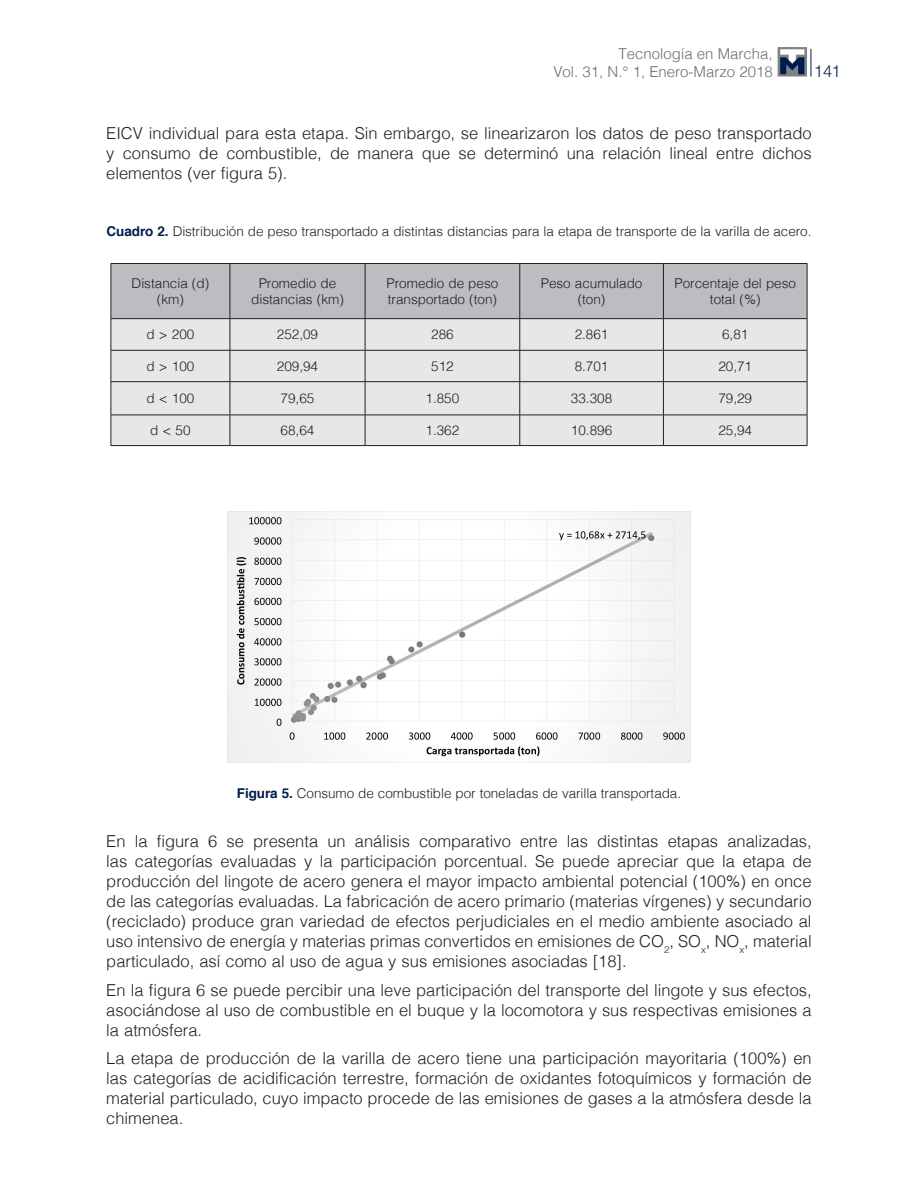
<style>
.page{position:relative;width:918px;height:1188px;background:#fff}
.page>*{position:absolute;margin:0;border:0;box-sizing:border-box;transform-origin:0 0}
._6texto{font:300 16.5px/20px "Helvetica";color:#231f20;text-align:justify}
.t1{font:300 16.5px "Helvetica Neue";color:#001c4e}
.t2{font:300 15px/18px "Helvetica";color:#6c6d70;text-align:right}
.textocuadros{font:300 13.5px/16.2px "Helvetica";color:#231f20;text-align:center}
._9tituloscuadros1{font:300 13.5px "Helvetica";letter-spacing:-.005em;color:#231f20}
._9tituloscuadros{font:300 13.5px "Helvetica";letter-spacing:-.005em;color:#231f20}
.s1{font-weight:700;color:#001c4e}
</style>
<div class="page">
<svg style="left:811px;top:49px;width:1px;height:28px"></svg>
<svg style="left:778px;top:47px;width:29px;height:30px"></svg>
<svg style="left:780px;top:49px;width:24px;height:25px"></svg>
<div style="left:112px;top:264px;width:695px;height:54px;background:#bcbdc0"></div>
<div style="left:112px;top:319px;width:695px;height:126px;background:#e6e7e9"></div>
<hr style="left:111px;top:263px;width:119px;height:1px;background:#231f20">
<hr style="left:111px;top:264px;width:1px;height:54px;background:#231f20">
<hr style="left:230px;top:263px;width:135px;height:1px;background:#231f20">
<hr style="left:230px;top:264px;width:1px;height:54px;background:#231f20">
<hr style="left:365px;top:263px;width:155px;height:1px;background:#231f20">
<hr style="left:365px;top:264px;width:1px;height:54px;background:#231f20">
<hr style="left:520px;top:263px;width:143px;height:1px;background:#231f20">
<hr style="left:520px;top:264px;width:1px;height:54px;background:#231f20">
<hr style="left:663px;top:263px;width:144px;height:1px;background:#231f20">
<hr style="left:663px;top:264px;width:1px;height:54px;background:#231f20">
<hr style="left:807px;top:264px;width:1px;height:54px;background:#231f20">
<hr style="left:111px;top:318px;width:119px;height:1px;background:#231f20">
<hr style="left:111px;top:319px;width:1px;height:31px;background:#231f20">
<hr style="left:230px;top:318px;width:135px;height:1px;background:#231f20">
<hr style="left:230px;top:319px;width:1px;height:31px;background:#231f20">
<hr style="left:365px;top:318px;width:155px;height:1px;background:#231f20">
<hr style="left:365px;top:319px;width:1px;height:31px;background:#231f20">
<hr style="left:520px;top:318px;width:143px;height:1px;background:#231f20">
<hr style="left:520px;top:319px;width:1px;height:31px;background:#231f20">
<hr style="left:663px;top:318px;width:144px;height:1px;background:#231f20">
<hr style="left:663px;top:319px;width:1px;height:31px;background:#231f20">
<hr style="left:807px;top:319px;width:1px;height:31px;background:#231f20">
<hr style="left:111px;top:350px;width:119px;height:1px;background:#231f20">
<hr style="left:111px;top:350px;width:1px;height:31px;background:#231f20">
<hr style="left:230px;top:350px;width:135px;height:1px;background:#231f20">
<hr style="left:230px;top:350px;width:1px;height:31px;background:#231f20">
<hr style="left:365px;top:350px;width:155px;height:1px;background:#231f20">
<hr style="left:365px;top:350px;width:1px;height:31px;background:#231f20">
<hr style="left:520px;top:350px;width:143px;height:1px;background:#231f20">
<hr style="left:520px;top:350px;width:1px;height:31px;background:#231f20">
<hr style="left:663px;top:350px;width:144px;height:1px;background:#231f20">
<hr style="left:663px;top:350px;width:1px;height:31px;background:#231f20">
<hr style="left:807px;top:350px;width:1px;height:31px;background:#231f20">
<hr style="left:111px;top:381px;width:119px;height:1px;background:#231f20">
<hr style="left:111px;top:382px;width:1px;height:33px;background:#231f20">
<hr style="left:230px;top:381px;width:135px;height:1px;background:#231f20">
<hr style="left:230px;top:382px;width:1px;height:33px;background:#231f20">
<hr style="left:365px;top:381px;width:155px;height:1px;background:#231f20">
<hr style="left:365px;top:382px;width:1px;height:33px;background:#231f20">
<hr style="left:520px;top:381px;width:143px;height:1px;background:#231f20">
<hr style="left:520px;top:382px;width:1px;height:33px;background:#231f20">
<hr style="left:663px;top:381px;width:144px;height:1px;background:#231f20">
<hr style="left:663px;top:382px;width:1px;height:33px;background:#231f20">
<hr style="left:807px;top:382px;width:1px;height:33px;background:#231f20">
<hr style="left:111px;top:415px;width:119px;height:1px;background:#231f20">
<hr style="left:111px;top:415px;width:1px;height:30px;background:#231f20">
<hr style="left:230px;top:415px;width:135px;height:1px;background:#231f20">
<hr style="left:230px;top:415px;width:1px;height:30px;background:#231f20">
<hr style="left:365px;top:415px;width:155px;height:1px;background:#231f20">
<hr style="left:365px;top:415px;width:1px;height:30px;background:#231f20">
<hr style="left:520px;top:415px;width:143px;height:1px;background:#231f20">
<hr style="left:520px;top:415px;width:1px;height:30px;background:#231f20">
<hr style="left:663px;top:415px;width:144px;height:1px;background:#231f20">
<hr style="left:663px;top:415px;width:1px;height:30px;background:#231f20">
<hr style="left:807px;top:415px;width:1px;height:30px;background:#231f20">
<hr style="left:111px;top:445px;width:119px;height:1px;background:#231f20">
<hr style="left:230px;top:445px;width:135px;height:1px;background:#231f20">
<hr style="left:365px;top:445px;width:155px;height:1px;background:#231f20">
<hr style="left:520px;top:445px;width:143px;height:1px;background:#231f20">
<hr style="left:663px;top:445px;width:144px;height:1px;background:#231f20">
<img style="left:228px;top:511px;width:462px;height:251px">
<p class="t2" style="left:553px;top:43px;width:221px">Tecnología en Marcha,<br>Vol. 31, N.° 1, Enero-Marzo 2018</p>
<p class="t1" style="left:814px;top:57px;width:28px">141</p>
<p class="_6texto" style="left:106px;top:122px;width:707px">EICV individual para esta etapa. Sin embargo, se linearizaron los datos de peso transportado y consumo de combustible, de manera que se determinó una relación lineal entre dichos elementos (ver figura 5).</p>
<p class="_9tituloscuadros1" style="left:107px;top:220px;width:706px"><span class="s1">Cuadro 2.</span> Distribución de peso transportado a distintas distancias para la etapa de transporte de la varilla de acero.</p>
<p class="textocuadros" style="left:132px;top:274px;width:79px">Distancia (d)</p>
<p class="textocuadros" style="left:157px;top:290px;width:28px">(km)</p>
<p class="textocuadros" style="left:251px;top:274px;width:94px">Promedio de distancias (km)</p>
<p class="textocuadros" style="left:387px;top:274px;width:113px;text-align:left">Promedio de peso transportado (ton)</p>
<p class="textocuadros" style="left:541px;top:274px;width:103px">Peso acumulado (ton)</p>
<p class="textocuadros" style="left:675px;top:274px;width:123px">Porcentaje del peso total (%)</p>
<p class="textocuadros" style="left:146px;top:325px;width:49px">d &gt; 200</p>
<p class="textocuadros" style="left:277px;top:325px;width:43px">252,09</p>
<p class="textocuadros" style="left:431px;top:325px;width:24px">286</p>
<p class="textocuadros" style="left:575px;top:325px;width:35px">2.861</p>
<p class="textocuadros" style="left:722px;top:325px;width:28px">6,81</p>
<p class="textocuadros" style="left:146px;top:357px;width:49px">d &gt; 100</p>
<p class="textocuadros" style="left:277px;top:357px;width:43px">209,94</p>
<p class="textocuadros" style="left:431px;top:357px;width:24px">512</p>
<p class="textocuadros" style="left:575px;top:357px;width:35px">8.701</p>
<p class="textocuadros" style="left:718px;top:357px;width:35px">20,71</p>
<p class="textocuadros" style="left:146px;top:389px;width:49px">d &lt; 100</p>
<p class="textocuadros" style="left:281px;top:389px;width:35px">79,65</p>
<p class="textocuadros" style="left:426px;top:389px;width:35px">1.850</p>
<p class="textocuadros" style="left:571px;top:389px;width:43px">33.308</p>
<p class="textocuadros" style="left:718px;top:389px;width:35px">79,29</p>
<p class="textocuadros" style="left:150px;top:421px;width:42px">d &lt; 50</p>
<p class="textocuadros" style="left:281px;top:421px;width:35px">68,64</p>
<p class="textocuadros" style="left:426px;top:421px;width:35px">1.362</p>
<p class="textocuadros" style="left:571px;top:421px;width:43px">10.896</p>
<p class="textocuadros" style="left:718px;top:421px;width:35px">25,94</p>
<p class="_9tituloscuadros" style="left:237px;top:781px;width:446px"><span class="s1">Figura 5.</span> Consumo de combustible por toneladas de varilla transportada.</p>
<p class="_6texto" style="left:106px;top:830px;width:707px">En la figura 6 se presenta un análisis comparativo entre las distintas etapas analizadas, las categorías evaluadas y la participación porcentual. Se puede apreciar que la etapa de producción del lingote de acero genera el mayor impacto ambiental potencial (100%) en once de las categorías evaluadas. La fabricación de acero primario (materias vírgenes) y secundario (reciclado) produce gran variedad de efectos perjudiciales en el medio ambiente asociado al uso intensivo de energía y materias primas convertidos en emisiones de CO<sub>2</sub>, SO<sub>x</sub>, NO<sub>x</sub>, material particulado, así como al uso de agua y sus emisiones asociadas [18].</p>
<p class="_6texto" style="left:106px;top:979px;width:707px">En la figura 6 se puede percibir una leve participación del transporte del lingote y sus efectos, asociándose al uso de combustible en el buque y la locomotora y sus respectivas emisiones a la atmósfera.</p>
<p class="_6texto" style="left:106px;top:1047px;width:707px">La etapa de producción de la varilla de acero tiene una participación mayoritaria (100%) en las categorías de acidificación terrestre, formación de oxidantes fotoquímicos y formación de material particulado, cuyo impacto procede de las emisiones de gases a la atmósfera desde la chimenea.</p>
</div>
